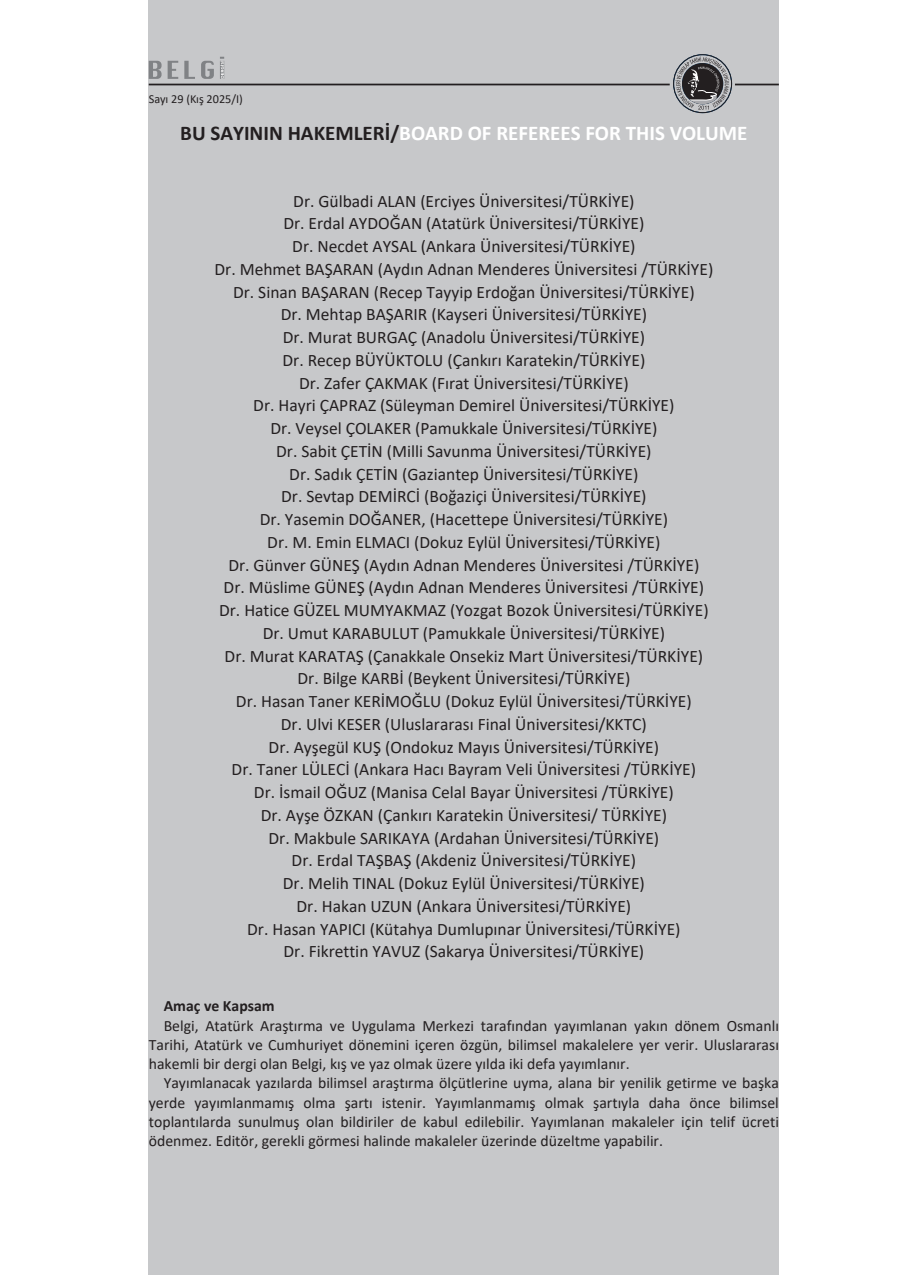
<style>
.page{position:relative;width:903px;height:1275px;background:#fff}
.page>*{position:absolute;margin:0;border:0;box-sizing:border-box;transform-origin:0 0}
.t1{font:700 21px "Calibri";color:#fff}
.t2{font:17.5px "Calibri";color:#231f20}
.t3{font:15.75px/19.2px "Calibri";color:#231f20;text-align:justify}
.t4{font:700 15.75px "Calibri";color:#231f20}
.t5{font:12.25px "Calibri";color:#231f20}
.s1{color:#231f20}
</style>
<div class="page">
<div style="left:149px;top:1px;width:630px;height:1274px;background:#c7c8ca"></div>
<svg style="left:149px;top:57px;width:75px;height:22px"></svg>
<hr style="left:149px;top:84px;width:521px;height:1px;background:#231f20">
<hr style="left:735px;top:84px;width:44px;height:1px;background:#231f20">
<div style="left:673px;top:54px;width:59px;height:59px;border:1px solid #231f20;border-radius:50%"></div>
<svg style="left:675px;top:57px;width:54px;height:53px"></svg>
<p class="t5" style="left:149px;top:90px;width:96px">Sayı 29 (Kış 2025/I)</p>
<p class="t1" style="left:180px;top:118px;width:569px"><span class="s1">BU SAYININ HAKEMLERİ/</span>BOARD OF REFEREES FOR THIS VOLUME</p>
<p class="t2" style="left:293px;top:189px;width:343px">Dr. Gülbadi ALAN (Erciyes Üniversitesi/TÜRKİYE)</p>
<p class="t2" style="left:283px;top:211px;width:362px">Dr. Erdal AYDOĞAN (Atatürk Üniversitesi/TÜRKİYE)</p>
<p class="t2" style="left:292px;top:234px;width:345px">Dr. Necdet AYSAL (Ankara Üniversitesi/TÜRKİYE)</p>
<p class="t2" style="left:214px;top:257px;width:500px">Dr. Mehmet BAŞARAN (Aydın Adnan Menderes Üniversitesi /TÜRKİYE)</p>
<p class="t2" style="left:233px;top:280px;width:463px">Dr. Sinan BAŞARAN (Recep Tayyip Erdoğan Üniversitesi/TÜRKİYE)</p>
<p class="t2" style="left:281px;top:302px;width:368px">Dr. Mehtap BAŞARIR (Kayseri Üniversitesi/TÜRKİYE)</p>
<p class="t2" style="left:283px;top:325px;width:364px">Dr. Murat BURGAÇ (Anadolu Üniversitesi/TÜRKİYE)</p>
<p class="t2" style="left:282px;top:348px;width:364px">Dr. Recep BÜYÜKTOLU (Çankırı Karatekin/TÜRKİYE)</p>
<p class="t2" style="left:299px;top:371px;width:331px">Dr. Zafer ÇAKMAK (Fırat Üniversitesi/TÜRKİYE)</p>
<p class="t2" style="left:253px;top:393px;width:423px">Dr. Hayri ÇAPRAZ (Süleyman Demirel Üniversitesi/TÜRKİYE)</p>
<p class="t2" style="left:270px;top:416px;width:389px">Dr. Veysel ÇOLAKER (Pamukkale Üniversitesi/TÜRKİYE)</p>
<p class="t2" style="left:276px;top:439px;width:377px">Dr. Sabit ÇETİN (Milli Savunma Üniversitesi/TÜRKİYE)</p>
<p class="t2" style="left:289px;top:462px;width:351px">Dr. Sadık ÇETİN (Gaziantep Üniversitesi/TÜRKİYE)</p>
<p class="t2" style="left:281px;top:484px;width:367px">Dr. Sevtap DEMİRCİ (Boğaziçi Üniversitesi/TÜRKİYE)</p>
<p class="t2" style="left:260px;top:507px;width:410px">Dr. Yasemin DOĞANER, (Hacettepe Üniversitesi/TÜRKİYE)</p>
<p class="t2" style="left:267px;top:530px;width:395px">Dr. M. Emin ELMACI (Dokuz Eylül Üniversitesi/TÜRKİYE)</p>
<p class="t2" style="left:228px;top:553px;width:472px">Dr. Günver GÜNEŞ (Aydın Adnan Menderes Üniversitesi /TÜRKİYE)</p>
<p class="t2" style="left:224px;top:575px;width:482px">Dr. Müslime GÜNEŞ (Aydın Adnan Menderes Üniversitesi /TÜRKİYE)</p>
<p class="t2" style="left:219px;top:598px;width:491px">Dr. Hatice GÜZEL MUMYAKMAZ (Yozgat Bozok Üniversitesi/TÜRKİYE)</p>
<p class="t2" style="left:263px;top:621px;width:404px">Dr. Umut KARABULUT (Pamukkale Üniversitesi/TÜRKİYE)</p>
<p class="t2" style="left:225px;top:644px;width:480px">Dr. Murat KARATAŞ (Çanakkale Onsekiz Mart Üniversitesi/TÜRKİYE)</p>
<p class="t2" style="left:297px;top:666px;width:334px">Dr. Bilge KARBİ (Beykent Üniversitesi/TÜRKİYE)</p>
<p class="t2" style="left:236px;top:689px;width:457px">Dr. Hasan Taner KERİMOĞLU (Dokuz Eylül Üniversitesi/TÜRKİYE)</p>
<p class="t2" style="left:281px;top:712px;width:367px">Dr. Ulvi KESER (Uluslararası Final Üniversitesi/KKTC)</p>
<p class="t2" style="left:269px;top:735px;width:392px">Dr. Ayşegül KUŞ (Ondokuz Mayıs Üniversitesi/TÜRKİYE)</p>
<p class="t2" style="left:232px;top:757px;width:466px">Dr. Taner LÜLECİ (Ankara Hacı Bayram Veli Üniversitesi /TÜRKİYE)</p>
<p class="t2" style="left:254px;top:780px;width:421px">Dr. İsmail OĞUZ (Manisa Celal Bayar Üniversitesi /TÜRKİYE)</p>
<p class="t2" style="left:261px;top:803px;width:408px">Dr. Ayşe ÖZKAN (Çankırı Karatekin Üniversitesi/ TÜRKİYE)</p>
<p class="t2" style="left:268px;top:826px;width:392px">Dr. Makbule SARIKAYA (Ardahan Üniversitesi/TÜRKİYE)</p>
<p class="t2" style="left:292px;top:848px;width:346px">Dr. Erdal TAŞBAŞ (Akdeniz Üniversitesi/TÜRKİYE)</p>
<p class="t2" style="left:283px;top:871px;width:364px">Dr. Melih TINAL (Dokuz Eylül Üniversitesi/TÜRKİYE)</p>
<p class="t2" style="left:296px;top:894px;width:336px">Dr. Hakan UZUN (Ankara Üniversitesi/TÜRKİYE)</p>
<p class="t2" style="left:247px;top:917px;width:435px">Dr. Hasan YAPICI (Kütahya Dumlupınar Üniversitesi/TÜRKİYE)</p>
<p class="t2" style="left:283px;top:939px;width:362px">Dr. Fikrettin YAVUZ (Sakarya Üniversitesi/TÜRKİYE)</p>
<p class="t4" style="left:164px;top:995px;width:112px">Amaç ve Kapsam</p>
<p class="t3" style="left:149px;top:1015px;width:631px;text-indent:15px">Belgi, Atatürk Araştırma ve Uygulama Merkezi tarafından yayımlanan yakın dönem Osmanlı Tarihi, Atatürk ve Cumhuriyet dönemini içeren özgün, bilimsel makalelere yer verir. Uluslararası hakemli bir dergi olan Belgi, kış ve yaz olmak üzere yılda iki defa yayımlanır.</p>
<p class="t3" style="left:149px;top:1073px;width:632px;text-indent:15px">Yayımlanacak yazılarda bilimsel araştırma ölçütlerine uyma, alana bir yenilik getirme ve başka yerde yayımlanmamış olma şartı istenir. Yayımlanmamış olmak şartıyla daha önce bilimsel toplantılarda sunulmuş olan bildiriler de kabul edilebilir. Yayımlanan makaleler için telif ücreti ödenmez. Editör, gerekli görmesi halinde makaleler üzerinde düzeltme yapabilir.</p>
</div>
